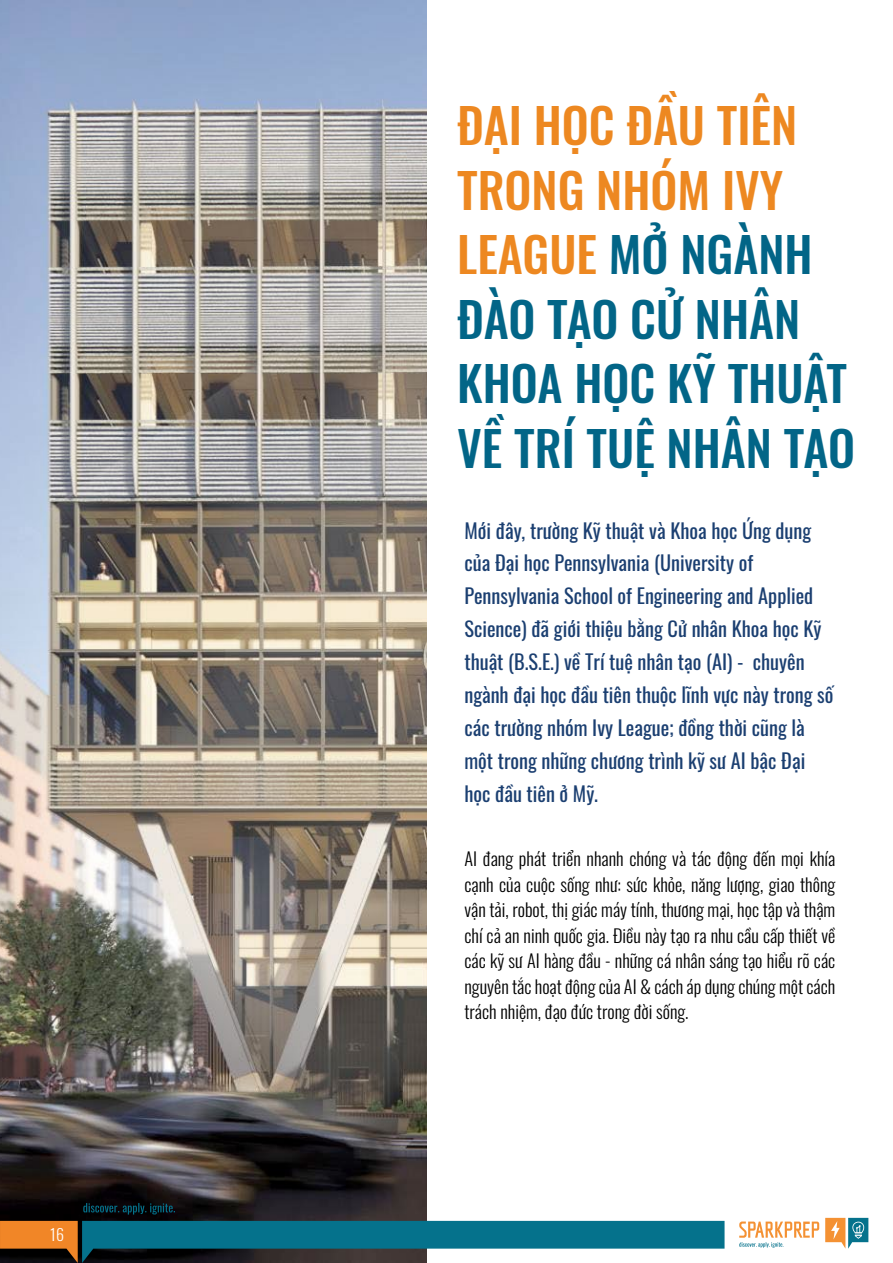
<style>
.page{position:relative;width:893px;height:1263px;background:#fff}
.page>*{position:absolute;margin:0;border:0;box-sizing:border-box;transform-origin:0 0}
.t1{font:500 48px/64.5px "Oswald";color:#026587}
.t2{font:20.1px/32.8px "Oswald";color:#1b3f71}
.t3{font:300 18px/25.5px "Oswald";color:#020202;text-align:justify}
.t4{font:300 15.9px "Oswald";color:#fff}
.s1{color:#ed8821}
</style>
<div class="page">
<img style="left:0;top:0;width:427px;height:1221px">
<svg style="left:0;top:1221px;width:724px;height:42px;background:#3e757e"></svg>
<svg style="left:739px;top:1221px;width:80px;height:27px"></svg>
<svg style="left:825px;top:1218px;width:43px;height:31px"></svg>
<svg style="left:83px;top:1203px;width:92px;height:11px"></svg>
<p class="t4" style="left:50px;top:1220px;width:16px">16</p>
<p class="t4" style="left:56px;top:1221px;width:9px">4</p>
<h1 class="t1" style="left:457px;top:96px;width:399px"><span class="s1">ĐẠI HỌC ĐẦU TIÊN<br>TRONG NHÓM IVY<br>LEAGUE</span> MỞ NGÀNH<br>ĐÀO TẠO CỬ NHÂN<br>KHOA HỌC KỸ THUẬT<br>VỀ TRÍ TUỆ NHÂN TẠO</h1>
<p class="t2" style="left:464px;top:512px;width:371px">Mới đây, trường Kỹ thuật và Khoa học Ứng dụng của Đại học Pennsylvania (University of Pennsylvania School of Engineering and Applied Science) đã giới thiệu bằng Cử nhân Khoa học Kỹ thuật (B.S.E.) về Trí tuệ nhân tạo (AI) - chuyên ngành đại học đầu tiên thuộc lĩnh vực này trong số các trường nhóm Ivy League; đồng thời cũng là một trong những chương trình kỹ sư AI bậc Đại học đầu tiên ở Mỹ.</p>
<p class="t3" style="left:464px;top:844px;width:372px">AI đang phát triển nhanh chóng và tác động đến mọi khía cạnh của cuộc sống như: sức khỏe, năng lượng, giao thông vận tải, robot, thị giác máy tính, thương mại, học tập và thậm chí cả an ninh quốc gia. Điều này tạo ra nhu cầu cấp thiết về các kỹ sư AI hàng đầu - những cá nhân sáng tạo hiểu rõ các nguyên tắc hoạt động của AI &amp; cách áp dụng chúng một cách trách nhiệm, đạo đức trong đời sống.</p>
</div>
